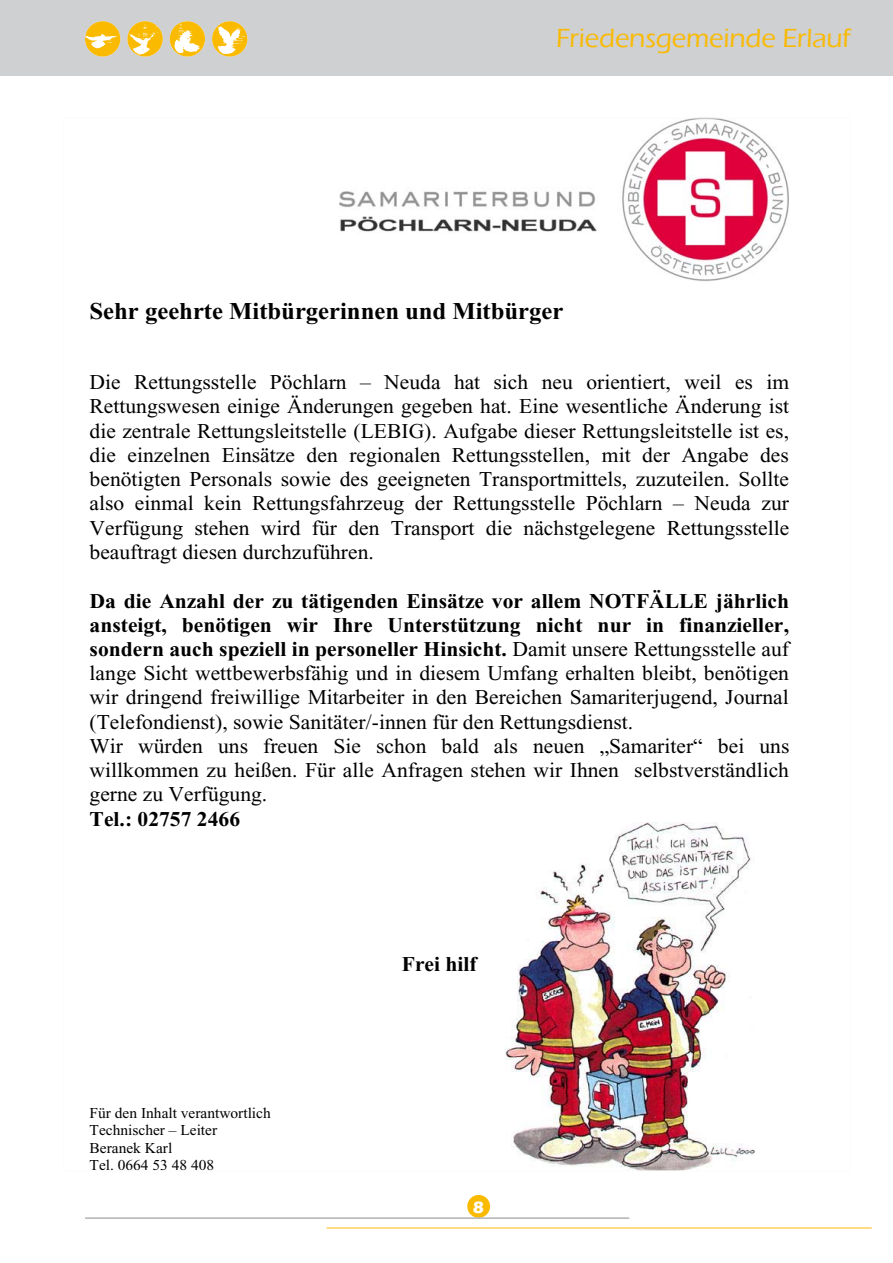
<style>
.page{position:relative;width:893px;height:1263px;background:#fff}
.page>*{position:absolute;margin:0;border:0;box-sizing:border-box;transform-origin:0 0}
.t1{font:500 27px "Eras ITC";letter-spacing:-.005em;color:#f9ba05}
.t2{font:700 24.15px "Times New Roman";color:#000}
.t3{font:21px/24.2px "Times New Roman";color:#000;text-align:justify}
.t4{font:700 21px "Times New Roman";color:#000}
.t5{font:700 17.25px "Eras ITC";color:#fff}
.t6{font:15.15px/17.2px "Times New Roman";color:#000}
.s1{font-weight:700}
</style>
<div class="page">
<div style="left:0;top:0;width:893px;height:75px;background:#cfd0d1"></div>
<img style="left:85px;top:21px;width:35px;height:36px;border-radius:50%">
<img style="left:127px;top:21px;width:36px;height:36px;border-radius:50%">
<img style="left:170px;top:21px;width:35px;height:36px;border-radius:50%">
<img style="left:212px;top:21px;width:35px;height:36px;border-radius:50%">
<div style="left:467px;top:1195px;width:23px;height:23px;background:#faba00;border-radius:50%"></div>
<hr style="left:327px;top:1227px;width:545px;height:1px;background:#faba00">
<hr style="left:85px;top:1217px;width:544px;height:2px;background:#b1b2b4">
<img style="left:339px;top:120px;width:450px;height:161px">
<img style="left:506px;top:823px;width:248px;height:346px">
<p class="t1" style="left:556px;top:23px;width:296px">Friedensgemeinde Erlauf</p>
<p class="t2" style="left:90px;top:298px;width:475px">Sehr geehrte Mitbürgerinnen und Mitbürger</p>
<p class="t3" style="left:90px;top:370px;width:701px">Die Rettungsstelle Pöchlarn – Neuda hat sich neu orientiert, weil es im Rettungswesen einige Änderungen gegeben hat. Eine wesentliche Änderung ist die zentrale Rettungsleitstelle (LEBIG). Aufgabe dieser Rettungsleitstelle ist es, die einzelnen Einsätze den regionalen Rettungsstellen, mit der Angabe des benötigten Personals sowie des geeigneten Transportmittels, zuzuteilen. Sollte also einmal kein Rettungsfahrzeug der Rettungsstelle Pöchlarn – Neuda zur Verfügung stehen wird für den Transport die nächstgelegene Rettungsstelle beauftragt diesen durchzuführen.</p>
<p class="t3" style="left:90px;top:589px;width:701px;text-align:left"><span class="s1">Da die Anzahl der zu tätigenden Einsätze vor allem NOTFÄLLE jährlich ansteigt, benötigen wir Ihre Unterstützung nicht nur in finanzieller, sondern auch speziell in personeller Hinsicht.</span> Damit unsere Rettungsstelle auf lange Sicht wettbewerbsfähig und in diesem Umfang erhalten bleibt, benötigen wir dringend freiwillige Mitarbeiter in den Bereichen Samariterjugend, Journal (Telefondienst), sowie Sanitäter/-innen für den Rettungsdienst.<br>Wir würden uns freuen Sie schon bald als neuen „Samariter“ bei uns willkommen zu heißen. Für alle Anfragen stehen wir Ihnen selbstverständlich gerne zu Verfügung.</p>
<p class="t4" style="left:90px;top:807px;width:152px">Tel.: 02757 2466</p>
<p class="t6" style="left:90px;top:1104px;width:183px">Für den Inhalt verantwortlich<br>Technischer – Leiter<br>Beranek Karl<br>Tel. 0664 53 48 408</p>
<p class="t4" style="left:402px;top:953px;width:76px">Frei hilf</p>
<p class="t5" style="left:473px;top:1198px;width:13px">8</p>
</div>
